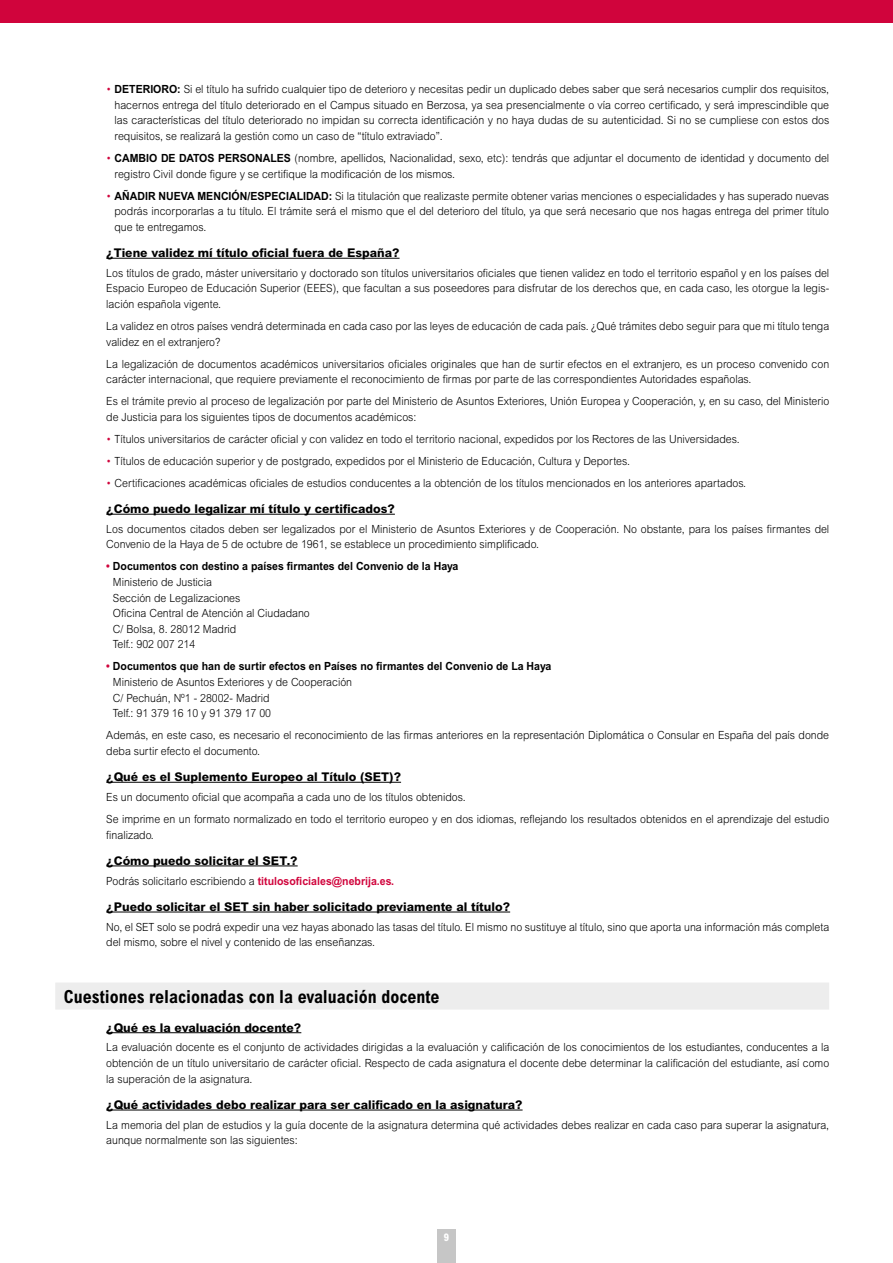
<style>
.page{position:relative;width:893px;height:1263px;background:#fff}
.page>*{position:absolute;margin:0;border:0;box-sizing:border-box;transform-origin:0 0}
.t1{font:700 condensed 18px "Arial MT Pro";color:#000}
.t2{font:800 12px "Arial MT Pro";color:#000}
.t3{font:300 11.25px/15.6px "Arial MT Pro";color:#000;scale:.94 1}
.t4{font:800 condensed 10.5px "Arial MT Pro";color:#fff}
.s1{color:#d0043c}
.s2{font-weight:700}
.s3{font-weight:700;color:#d0043c}
</style>
<div class="page">
<div style="left:0;top:0;width:893px;height:22px;background:#d0043c"></div>
<div style="left:437px;top:1229px;width:19px;height:34px;background:#c6c6c6"></div>
<hr style="left:106px;top:258px;width:294px;height:1px;background:#000">
<hr style="left:106px;top:514px;width:289px;height:1px;background:#000">
<hr style="left:106px;top:782px;width:295px;height:1px;background:#000">
<hr style="left:106px;top:866px;width:192px;height:1px;background:#000">
<hr style="left:106px;top:912px;width:404px;height:1px;background:#000">
<div style="left:55px;top:982px;width:774px;height:27px;background:#ededed"></div>
<hr style="left:106px;top:1032px;width:195px;height:1px;background:#000">
<hr style="left:106px;top:1110px;width:417px;height:1px;background:#000">
<p class="t3" style="left:115px;top:82px;width:762px;text-align:justify;text-indent:-8px"><span class="s1">•</span> <span class="s2">DETERIORO:</span> Si el título ha sufrido cualquier tipo de deterioro y necesitas pedir un duplicado debes saber que será necesarios cumplir dos requisitos, hacernos entrega del título deteriorado en el Campus situado en Berzosa, ya sea presencialmente o vía correo certificado, y será imprescindible que las características del título deteriorado no impidan su correcta identificación y no haya dudas de su autenticidad. Si no se cumpliese con estos dos requisitos, se realizará la gestión como un caso de “título extraviado”.</p>
<p class="t3" style="left:115px;top:151px;width:762px;text-indent:-8px"><span class="s1">•</span> <span class="s2">CAMBIO DE DATOS PERSONALES</span> (nombre, apellidos, Nacionalidad, sexo, etc): tendrás que adjuntar el documento de identidad y documento del registro Civil donde figure y se certifique la modificación de los mismos.</p>
<p class="t3" style="left:115px;top:188px;width:762px;text-align:justify;text-indent:-8px"><span class="s1">•</span> <span class="s2">AÑADIR NUEVA MENCIÓN/ESPECIALIDAD:</span> Si la titulación que realizaste permite obtener varias menciones o especialidades y has superado nuevas podrás incorporarlas a tu título. El trámite será el mismo que el del deterioro del título, ya que será necesario que nos hagas entrega del primer título que te entregamos.</p>
<p class="t2" style="left:106px;top:245px;width:295px">¿Tiene validez mí título oficial fuera de España?</p>
<p class="t3" style="left:106px;top:265px;width:771px;text-align:justify">Los títulos de grado, máster universitario y doctorado son títulos universitarios oficiales que tienen validez en todo el territorio español y en los países del Espacio Europeo de Educación Superior (EEES), que facultan a sus poseedores para disfrutar de los derechos que, en cada caso, les otorgue la legis&shy;lación española vigente.</p>
<p class="t3" style="left:106px;top:319px;width:770px">La validez en otros países vendrá determinada en cada caso por las leyes de educación de cada país. ¿Qué trámites debo seguir para que mi título tenga validez en el extranjero?</p>
<p class="t3" style="left:106px;top:356px;width:770px">La legalización de documentos académicos universitarios oficiales originales que han de surtir efectos en el extranjero, es un proceso convenido con carácter internacional, que requiere previamente el reconocimiento de firmas por parte de las correspondientes Autoridades españolas.</p>
<p class="t3" style="left:106px;top:394px;width:771px">Es el trámite previo al proceso de legalización por parte del Ministerio de Asuntos Exteriores, Unión Europea y Cooperación, y, en su caso, del Ministerio de Justicia para los siguientes tipos de documentos académicos:</p>
<p class="t3" style="left:106px;top:431px;width:675px"><span class="s1">•</span> Títulos universitarios de carácter oficial y con validez en todo el territorio nacional, expedidos por los Rectores de las Universidades.</p>
<p class="t3" style="left:106px;top:453px;width:559px"><span class="s1">•</span> Títulos de educación superior y de postgrado, expedidos por el Ministerio de Educación, Cultura y Deportes.</p>
<p class="t3" style="left:106px;top:475px;width:682px"><span class="s1">•</span> Certificaciones académicas oficiales de estudios conducentes a la obtención de los títulos mencionados en los anteriores apartados.</p>
<p class="t2" style="left:106px;top:501px;width:290px">¿Cómo puedo legalizar mí título y certificados?</p>
<p class="t3" style="left:106px;top:521px;width:771px">Los documentos citados deben ser legalizados por el Ministerio de Asuntos Exteriores y de Cooperación. No obstante, para los países firmantes del<br>Convenio de la Haya de 5 de octubre de 1961, se establece un procedimiento simplificado.</p>
<p class="t3" style="left:113px;top:559px;width:369px;text-indent:-7px"><span class="s3">•</span> <span class="s2">Documentos con destino a países firmantes del Convenio de la Haya </span>Ministerio de Justicia<br>Sección de Legalizaciones<br>Oficina Central de Atención al Ciudadano<br>C/ Bolsa, 8. 28012 Madrid<br>Telf.: 902 007 214</p>
<p class="t3" style="left:113px;top:659px;width:468px;text-indent:-7px"><span class="s3">•</span> <span class="s2">Documentos que han de surtir efectos en Países no firmantes del Convenio de La Haya </span>Ministerio de Asuntos Exteriores y de Cooperación<br>C/ Pechuán, Nº1 - 28002- Madrid<br>Telf.: 91 379 16 10 y 91 379 17 00</p>
<p class="t3" style="left:106px;top:728px;width:770px">Además, en este caso, es necesario el reconocimiento de las firmas anteriores en la representación Diplomática o Consular en España del país donde deba surtir efecto el documento.</p>
<p class="t2" style="left:106px;top:769px;width:296px">¿Qué es el Suplemento Europeo al Título (SET)?</p>
<p class="t3" style="left:106px;top:786px;width:770px;line-height:22px">Es un documento oficial que acompaña a cada uno de los títulos obtenidos.<br>Se imprime en un formato normalizado en todo el territorio europeo y en dos idiomas, reflejando los resultados obtenidos en el aprendizaje del estudio</p>
<p class="t3" style="left:106px;top:827px;width:52px">finalizado.</p>
<p class="t2" style="left:106px;top:853px;width:193px">¿Cómo puedo solicitar el SET.?</p>
<p class="t3" style="left:106px;top:873px;width:308px">Podrás solicitarlo escribiendo a <span class="s3">titulosoficiales@nebrija.es.</span></p>
<p class="t2" style="left:106px;top:899px;width:405px">¿Puedo solicitar el SET sin haber solicitado previamente al título?</p>
<p class="t3" style="left:106px;top:919px;width:770px">No, el SET solo se podrá expedir una vez hayas abonado las tasas del título. El mismo no sustituye al título, sino que aporta una información más completa del mismo, sobre el nivel y contenido de las enseñanzas.</p>
<h1 class="t1" style="left:64px;top:986px;width:377px">Cuestiones relacionadas con la evaluación docente</h1>
<p class="t2" style="left:106px;top:1020px;width:197px">¿Qué es la evaluación docente?</p>
<p class="t3" style="left:106px;top:1040px;width:771px;text-align:justify">La evaluación docente es el conjunto de actividades dirigidas a la evaluación y calificación de los conocimientos de los estudiantes, conducentes a la obtención de un título universitario de carácter oficial. Respecto de cada asignatura el docente debe determinar la calificación del estudiante, así como la superación de la asignatura.</p>
<p class="t2" style="left:106px;top:1097px;width:418px">¿Qué actividades debo realizar para ser calificado en la asignatura?</p>
<p class="t3" style="left:106px;top:1117px;width:771px">La memoria del plan de estudios y la guía docente de la asignatura determina qué actividades debes realizar en cada caso para superar la asignatura, aunque normalmente son las siguientes:</p>
<p class="t4" style="left:444px;top:1231px;width:7px">9</p>
</div>
